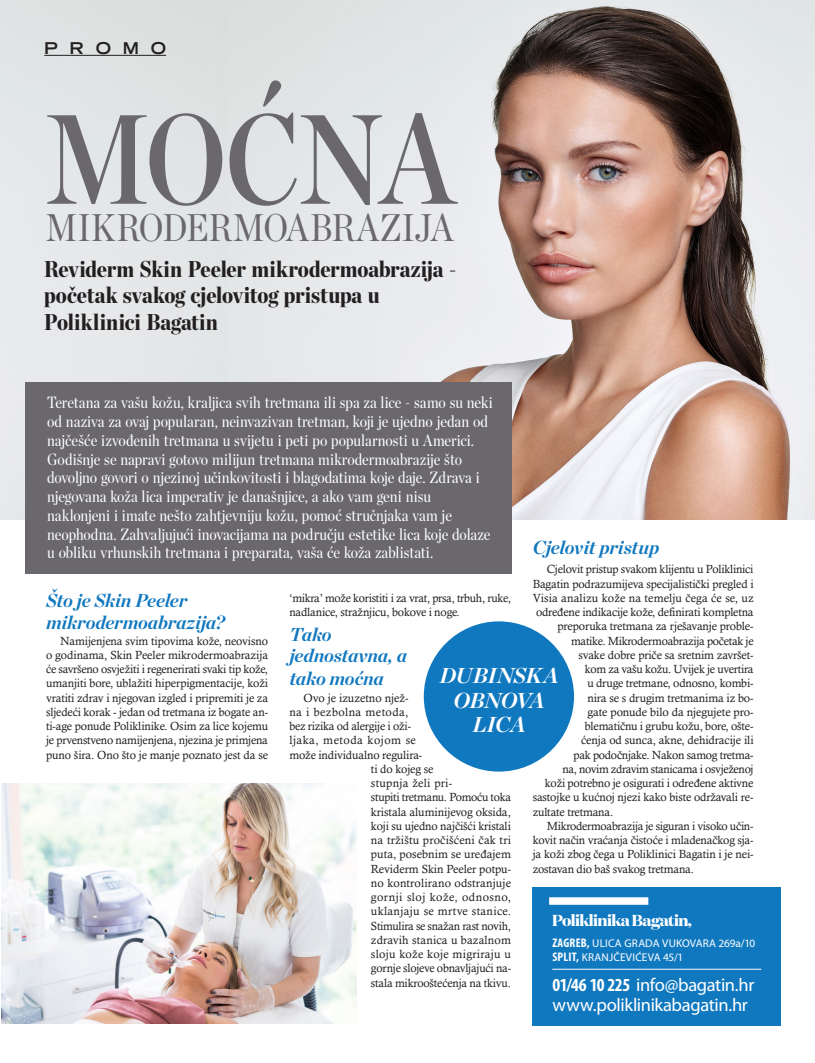
<style>
.page{position:relative;width:815px;height:1063px;background:#fff}
.page>*{position:absolute;margin:0;border:0;box-sizing:border-box;transform-origin:0 0}
.MARIO{font:126.88px "Chronicle Disp Cond Semi";letter-spacing:-.02em;color:#6b686d}
.MARIO-2{font:38.5px "Chronicle Disp Cond";letter-spacing:-.005em;color:#6b686d}
.MARIO-3{font:900 22.88px/26.4px "Chronicle Disp Cond";letter-spacing:-.005em;color:#231f20}
.MARIO-4{font:italic 700 21.5px/24.4px "Chronicle Display";letter-spacing:-.02em;color:#fff;text-align:center}
.MARIO-5{font:italic 700 18.75px/21.9px "Chronicle Display";letter-spacing:-.005em;color:#1078bf}
.OSNOVNI_NOVI{font:18.5px "Myriad Pro";letter-spacing:-.02em;color:#fff}
.MARIO-6{font:16.25px/18.8px "Chronicle Disp Cond";color:#fff}
.t1{font:700 expanded 16.25px "Trade Gothic LT Std";letter-spacing:.72em;color:#231f20}
.t2{font:700 15.88px "Domaine Disp";letter-spacing:-.035em;color:#fff}
.osnovni_txt{font:11.88px/14.2px "Calisto";letter-spacing:-.015em;color:#231f20;text-align:justify}
.osnovni_txt-2{font:11.88px "Calisto";letter-spacing:.01em;color:#231f20}
.osnovni_txt-3{font:11.88px "Calisto";letter-spacing:.035em;color:#231f20}
.osnovni_txt-4{font:11.88px "Calisto";letter-spacing:.02em;color:#231f20}
.osnovni_txt-5{font:11.88px "Calisto";letter-spacing:.015em;color:#231f20}
.osnovni_txt-6{font:11.88px "Calisto";letter-spacing:.025em;color:#231f20}
.osnovni_txt-7{font:11.88px "Calisto";letter-spacing:.005em;color:#231f20}
.osnovni_txt-8{font:11.88px "Calisto";letter-spacing:.04em;color:#231f20}
.POTPIS{font:11.25px "Myriad Pro";letter-spacing:.015em;color:#fff}
.s1{font-weight:700;font-stretch:condensed;font-size:12.5px}
.s2{font-weight:700;font-stretch:condensed}
</style>
<div class="page">
<img style="left:226px;top:0;width:589px;height:519px">
<img style="left:0;top:0;width:226px;height:519px">
<hr style="left:44px;top:55px;width:122px;height:1px;background:#231f20">
<div style="left:532px;top:887px;width:248px;height:139px;background:#1078bf"></div>
<hr style="left:552px;top:969px;width:209px;height:1px;background:#fff">
<div style="left:549px;top:897px;width:99px;height:8px;background:#fff"></div>
<img style="left:1px;top:783px;width:356px;height:240px">
<div style="left:25px;top:383px;width:486px;height:191px;background:#6b686d"></div>
<div style="left:424px;top:621px;width:150px;height:151px;background:#1078bf;border-radius:50%"></div>
<p class="t1" style="left:44px;top:37px;width:123px">PROMO</p>
<p class="MARIO" style="left:44px;top:61px;width:412px">MOĆNA</p>
<p class="MARIO-2" style="left:46px;top:198px;width:409px">MIKRODERMOABRAZIJA</p>
<p class="MARIO-3" style="left:44px;top:254px;width:413px">Reviderm Skin Peeler mikrodermoabrazija - početak svakog cjelovitog pristupa u<br>Poliklinici Bagatin</p>
<p class="MARIO-6" style="left:47px;top:392px;width:447px">Teretana za vašu kožu, kraljica svih tretmana ili spa za lice - samo su neki od naziva za ovaj popularan, neinvazivan tretman, koji je ujedno jedan od najčešće izvođenih tretmana u svijetu i peti po popularnosti u Americi.<br>Godišnje se napravi gotovo milijun tretmana mikrodermoabrazije što dovoljno govori o njezinoj učinkovitosti i blagodatima koje daje. Zdrava i njegovana koža lica imperativ je današnjice, a ako vam geni nisu naklonjeni i imate nešto zahtjevniju kožu, pomoć stručnjaka vam je neophodna. Zahvaljujući inovacijama na području estetike lica koje dolaze u obliku vrhunskih tretmana i preparata, vaša će koža zablistati.</p>
<p class="MARIO-5" style="left:533px;top:535px;width:128px">Cjelovit pristup</p>
<p class="osnovni_txt" style="left:547px;top:562px;width:208px">Cjelovit pristup svakom klijentu u Poliklinici</p>
<p class="osnovni_txt" style="left:533px;top:576px;width:222px">Bagatin podrazumijeva specijalistički pregled i</p>
<p class="osnovni_txt-2" style="left:533px;top:591px;width:223px">Visia analizu kože na temelju čega će se, uz</p>
<p class="osnovni_txt" style="left:536px;top:605px;width:219px">određene indikacije kože, definirati kompletna</p>
<p class="osnovni_txt" style="left:557px;top:619px;width:198px">preporuka tretmana za rješavanje proble-</p>
<p class="osnovni_txt" style="left:571px;top:633px;width:184px">matike. Mikrodermoabrazija početak je</p>
<p class="osnovni_txt" style="left:579px;top:648px;width:176px">svake dobre priče sa sretnim završet-</p>
<p class="osnovni_txt" style="left:585px;top:662px;width:170px">kom za vašu kožu. Uvijek je uvertira</p>
<p class="osnovni_txt" style="left:587px;top:676px;width:168px">u druge tretmane, odnosno, kombi-</p>
<p class="osnovni_txt" style="left:587px;top:690px;width:168px">nira se s drugim tretmanima iz bo-</p>
<p class="osnovni_txt" style="left:587px;top:705px;width:168px">gate ponude bilo da njegujete pro-</p>
<p class="osnovni_txt" style="left:585px;top:719px;width:170px">blematičnu i grubu kožu, bore, ošte-</p>
<p class="osnovni_txt" style="left:581px;top:733px;width:174px">ćenja od sunca, akne, dehidracije ili</p>
<p class="osnovni_txt" style="left:574px;top:747px;width:182px">pak podočnjake. Nakon samog tretma-</p>
<p class="osnovni_txt" style="left:562px;top:762px;width:193px">na, novim zdravim stanicama i osvježenoj</p>
<p class="osnovni_txt" style="left:545px;top:776px;width:210px">koži potrebno je osigurati i određene aktivne</p>
<p class="osnovni_txt" style="left:533px;top:790px;width:222px">sastojke u kućnoj njezi kako biste održavali re-</p>
<p class="osnovni_txt" style="left:533px;top:804px;width:82px">zultate tretmana.</p>
<p class="osnovni_txt" style="left:533px;top:819px;width:222px;text-indent:14px">Mikrodermoabrazija je siguran i visoko učin&shy;kovit način vraćanja čistoće i mladenačkog sja&shy;ja koži zbog čega u Poliklinici Bagatin i je nei&shy;zostavan dio baš svakog tretmana.</p>
<p class="MARIO-5" style="left:46px;top:587px;width:180px;line-height:22.5px">Što je Skin Peeler mikrodermoabrazija?</p>
<p class="osnovni_txt" style="left:46px;top:633px;width:224px;text-indent:14px">Namijenjena svim tipovima kože, neovisno o godinama, Skin Peeler mikrodermoabrazija će savršeno osvježiti i regenerirati svaki tip kože, umanjiti bore, ublažiti hiperpigmentacije, koži vratiti zdrav i njegovan izgled i pripremiti je za sljedeći korak - jedan od tretmana iz bogate an&shy;ti-age ponude Poliklinike. Osim za lice kojemu je prvenstveno namijenjena, njezina je primjena puno šira. Ono što je manje poznato jest da se</p>
<p class="osnovni_txt" style="left:289px;top:591px;width:223px">‘mikra’ može koristiti i za vrat, prsa, trbuh, ruke, nadlanice, stražnjicu, bokove i noge.</p>
<p class="MARIO-5" style="left:289px;top:622px;width:119px">Tako jednostavna, a tako moćna</p>
<p class="osnovni_txt" style="left:304px;top:690px;width:107px">Ovo je izuzetno njež-</p>
<p class="osnovni_txt-3" style="left:289px;top:705px;width:121px">na i bezbolna metoda,</p>
<p class="osnovni_txt" style="left:289px;top:719px;width:123px">bez rizika od alergije i oži-</p>
<p class="osnovni_txt-8" style="left:289px;top:733px;width:128px">ljaka, metoda kojom se</p>
<p class="osnovni_txt" style="left:289px;top:747px;width:134px">može individualno regulira-</p>
<p class="osnovni_txt" style="left:371px;top:762px;width:64px">ti do kojeg se</p>
<p class="osnovni_txt-4" style="left:371px;top:776px;width:83px">stupnja želi pri-</p>
<p class="osnovni_txt" style="left:371px;top:790px;width:142px">stupiti tretmanu. Pomoću toka</p>
<p class="osnovni_txt" style="left:371px;top:804px;width:141px">kristala aluminijevog oksida,</p>
<p class="osnovni_txt" style="left:371px;top:819px;width:141px">koji su ujedno najčišći kristali</p>
<p class="osnovni_txt-5" style="left:371px;top:833px;width:142px">na tržištu pročišćeni čak tri</p>
<p class="osnovni_txt-7" style="left:371px;top:847px;width:142px">puta, posebnim se uređajem</p>
<p class="osnovni_txt" style="left:371px;top:861px;width:142px">Reviderm Skin Peeler potpu-</p>
<p class="osnovni_txt-2" style="left:371px;top:876px;width:142px">no kontrolirano odstranjuje</p>
<p class="osnovni_txt-3" style="left:371px;top:890px;width:142px">gornji sloj kože, odnosno,</p>
<p class="osnovni_txt-6" style="left:371px;top:904px;width:142px">uklanjaju se mrtve stanice.</p>
<p class="osnovni_txt" style="left:371px;top:918px;width:142px">Stimulira se snažan rast novih,</p>
<p class="osnovni_txt-2" style="left:371px;top:933px;width:142px">zdravih stanica u bazalnom</p>
<p class="osnovni_txt-4" style="left:371px;top:947px;width:142px">sloju kože koje migriraju u</p>
<p class="osnovni_txt" style="left:371px;top:961px;width:142px">gornje slojeve obnavljajući na-</p>
<p class="osnovni_txt" style="left:371px;top:975px;width:141px">stala mikrooštećenja na tkivu.</p>
<p class="MARIO-4" style="left:440px;top:661px;width:120px">DUBINSKA<br>OBNOVA<br>LICA</p>
<p class="t2" style="left:552px;top:910px;width:141px">Poliklinika Bagatin,</p>
<p class="POTPIS" style="left:552px;top:937px;width:204px"><span class="s1">ZAGREB,</span> ULICA GRADA VUKOVARA 269a/10</p>
<p class="POTPIS" style="left:552px;top:950px;width:132px"><span class="s1">SPLIT,</span> KRANJČEVIĆEVA 45/1</p>
<p class="OSNOVNI_NOVI" style="left:553px;top:973px;width:203px"><span class="s2">01/46 10 225</span> info@bagatin.hr</p>
<p class="OSNOVNI_NOVI" style="left:553px;top:993px;width:197px">www.poliklinikabagatin.hr</p>
</div>
